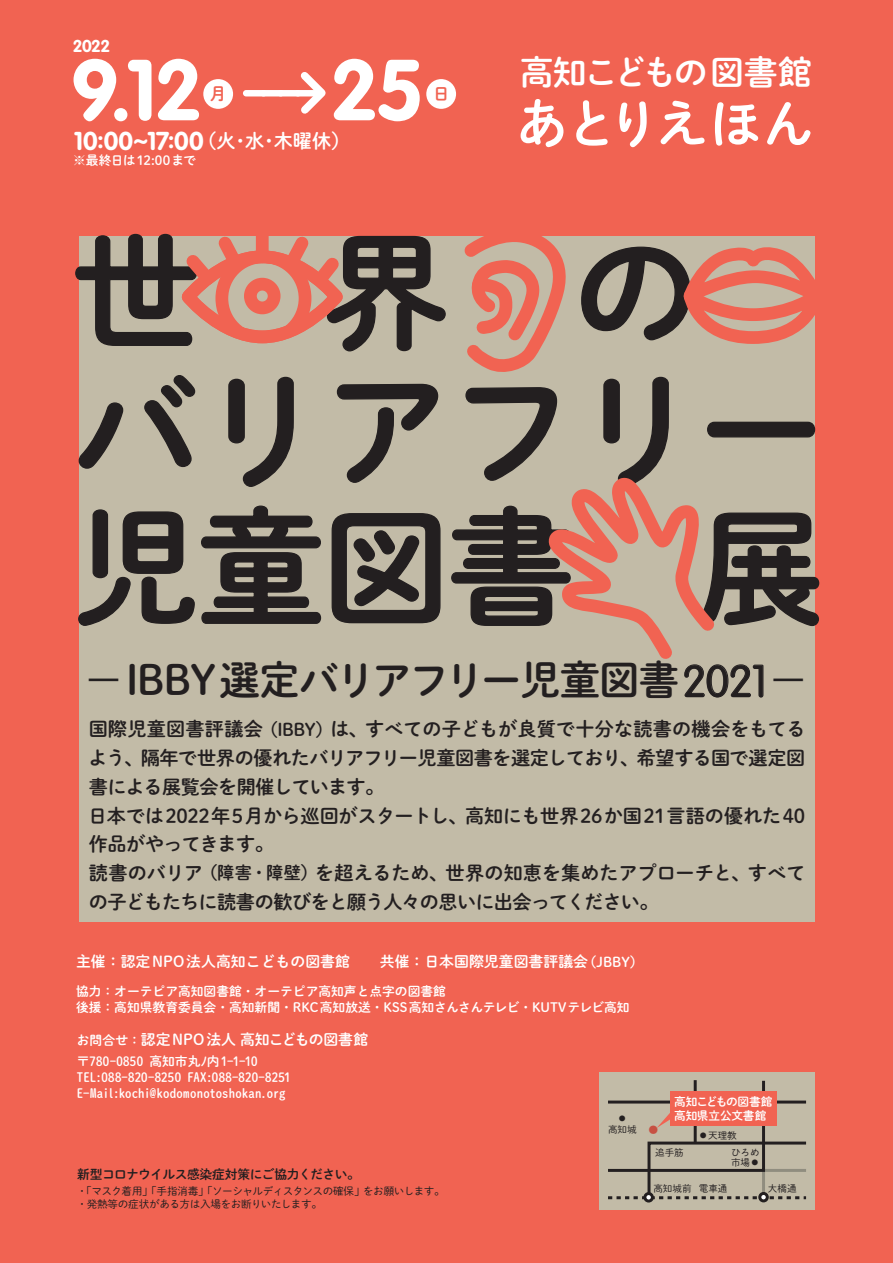
<style>
.page{position:relative;width:893px;height:1263px;background:#f16352}
.page>*{position:absolute;margin:0;border:0;box-sizing:border-box;transform-origin:0 0}
.t1{font:127.5px/138.1px "Shuei M Go Std B";letter-spacing:-.02em;color:#231f20}
.t2{font:700 85.05px "VAG Rounded Std";color:#fff}
.t3{font:53.1px "Shuei M Go Std B";letter-spacing:-.075em;color:#fff}
.t4{font:40.35px "Shuei M Go Std B";letter-spacing:-.025em;color:#231f20}
.t5{font:34.05px "Shuei M Go Std B";letter-spacing:-.05em;color:#fff}
.t6{font:700 25.5px "VAG Rounded Std";color:#fff}
.t7{font:19.2px/28.7px "Shuei M Go Std B";letter-spacing:-.02em;color:#231f20}
.t8{font:700 16.95px "VAG Rounded Std";color:#fff}
.t9{font:16.95px "Shuei M Go Std B";color:#f16352}
.t10{font:14.85px "Shuei M Go Std B";color:#fff}
.t11{font:700 13.8px "Futo Go B101 Pro";color:#c75143}
.t12{font:12.75px/15.9px "Shuei M Go Std B";color:#fff}
.t13{font:12.75px "Shuei M Go Std B";letter-spacing:-.04em;color:#231f20}
.t14{font:12.75px "Shuei M Go Std B";letter-spacing:-.02em;color:#fff}
.t15{font:11.7px/13.8px "Shuei M Go Std B";letter-spacing:-.02em;color:#fff}
.t16{font:10.65px/13.4px "Shuei M Go Std L";letter-spacing:-.045em;color:#231f20}
.t17{font:9.6px/16.5px "Shuei M Go Std L";color:#231f20}
.t18{font:700 9.6px "Futo Go B101 Pro";color:#231f20}
.s1{font-weight:300}
.s2{font-family:"Shuei M Go Std B";font-weight:400;font-size:19.2px}
.s3{font-family:"Koz Go Pr 6 N"}
.s4{font-family:"VAG Rounded Std";font-weight:300;font-size:44.4px}
.s5{font-size:17.25px}
.s6{font-size:13.35px}
.s7{font-size:12.75px}
.s8{font-family:"Futo Go B101 Pro";font-weight:700}
</style>
<div class="page">
<div style="left:599px;top:1072px;width:216px;height:137px;background:#c2bba7"></div>
<div style="left:79px;top:236px;width:736px;height:686px;background:#c2bba7"></div>
<div style="left:643px;top:1192px;width:11px;height:10px;border:3px solid #231f20;border-radius:50%"></div>
<div style="left:758px;top:1192px;width:11px;height:10px;border:3px solid #231f20;border-radius:50%"></div>
<svg style="left:608px;top:1080px;width:199px;height:121px"></svg>
<div style="left:203px;top:79px;width:30px;height:30px;background:#fff;border-radius:50%"></div>
<div style="left:426px;top:79px;width:30px;height:30px;background:#fff;border-radius:50%"></div>
<svg style="left:75px;top:233px;width:745px;height:465px"></svg>
<svg style="left:300px;top:72px;width:26px;height:42px"></svg>
<p class="t8" style="left:73px;top:36px;width:39px">2022</p>
<h2 class="t2" style="left:70px;top:40px;width:356px">9.12 <span class="s1">----</span> 25</h2>
<p class="t9" style="left:210px;top:81px;width:19px">月</p>
<p class="t9" style="left:433px;top:81px;width:19px">日</p>
<h3 class="t6" style="left:74px;top:126px;width:278px">10:00~17:00<span class="s2">（火・水・木曜休）</span></h3>
<p class="t14" style="left:73px;top:151px;width:125px">※最終日は12:00まで</p>
<h3 class="t5" style="left:520px;top:47px;width:294px">高知こどもの図書館</h3>
<h3 class="t3" style="left:515px;top:85px;width:300px">あとりえほん</h3>
<h1 class="t1" style="left:72px;top:218px;width:754px">世　界　のバリアフリー児童図書　展</h1>
<h3 class="t4" style="left:84px;top:650px;width:726px"><span class="s3">－</span>IBBY選定バリアフリー児童図書<span class="s4">2021</span><span class="s3">－</span></h3>
<p class="t7" style="left:88px;top:714px;width:719px">国際児童図書評議会<span class="s5">（IBBY）</span>は、すべての子どもが良質で十分な読書の機会をもてるよう、隔年で世界の優れたバリアフリー児童図書を選定しており、希望する国で選定図書による展覧会を開催しています。<br>日本では2022年5月から巡回がスタートし、高知にも世界26か国21言語の優れた40作品がやってきます。<br>読書のバリア<span class="s5">（障害・障壁）</span>を超えるため、世界の知恵を集めたアプローチと、すべての子どもたちに読書の歓びをと願う人々の思いに出会ってください。</p>
<p class="t10" style="left:76px;top:951px;width:569px">主催：認定NPO法人高知こどもの図書館　　共催：日本国際児童図書評議会<span class="s6">（JBBY）</span></p>
<p class="t12" style="left:76px;top:983px;width:555px">協力：オーテピア高知図書館・オーテピア高知声と点字の図書館<br>後援：高知県教育委員会・高知新聞・RKC高知放送・KSS高知さんさんテレビ・KUTVテレビ高知</p>
<p class="t10" style="left:77px;top:1029px;width:293px"><span class="s7">お問合せ：</span>認定NPO 法人 高知こどもの図書館</p>
<p class="t12" style="left:77px;top:1053px;width:215px">〒780-0850 高知市丸ﾉ内1-1-10<br>TEL:088-820-8250 FAX:088-820-8251<br>E-Mail:kochi@kodomonotoshokan.org</p>
<p class="t13" style="left:77px;top:1165px;width:284px">新型コロナウイルス感染症対策にご協力ください。</p>
<p class="t16" style="left:77px;top:1184px;width:369px">・「マスク着用」「手指消毒」「ソーシャルディスタンスの確保」をお願いします。・発熱等の症状がある方は入場をお断りいたします。</p>
<p class="t18" style="left:618px;top:1111px;width:11px">●</p>
<p class="t17" style="left:608px;top:1120px;width:30px">高知城</p>
<p class="t15" style="left:674px;top:1095px;width:100px">高知こどもの図書館高知県立公文書館</p>
<p class="t11" style="left:646px;top:1118px;width:15px">●</p>
<p class="t17" style="left:731px;top:1127px;width:30px;text-indent:-32px"><span class="s8">●</span>天理教<br>ひろめ</p>
<p class="t17" style="left:731px;top:1154px;width:30px">市場<span class="s8">●</span></p>
<p class="t17" style="left:655px;top:1144px;width:30px">追手筋</p>
<p class="t17" style="left:653px;top:1179px;width:76px">高知城前 電車通</p>
<p class="t17" style="left:768px;top:1179px;width:30px">大橋通</p>
</div>
